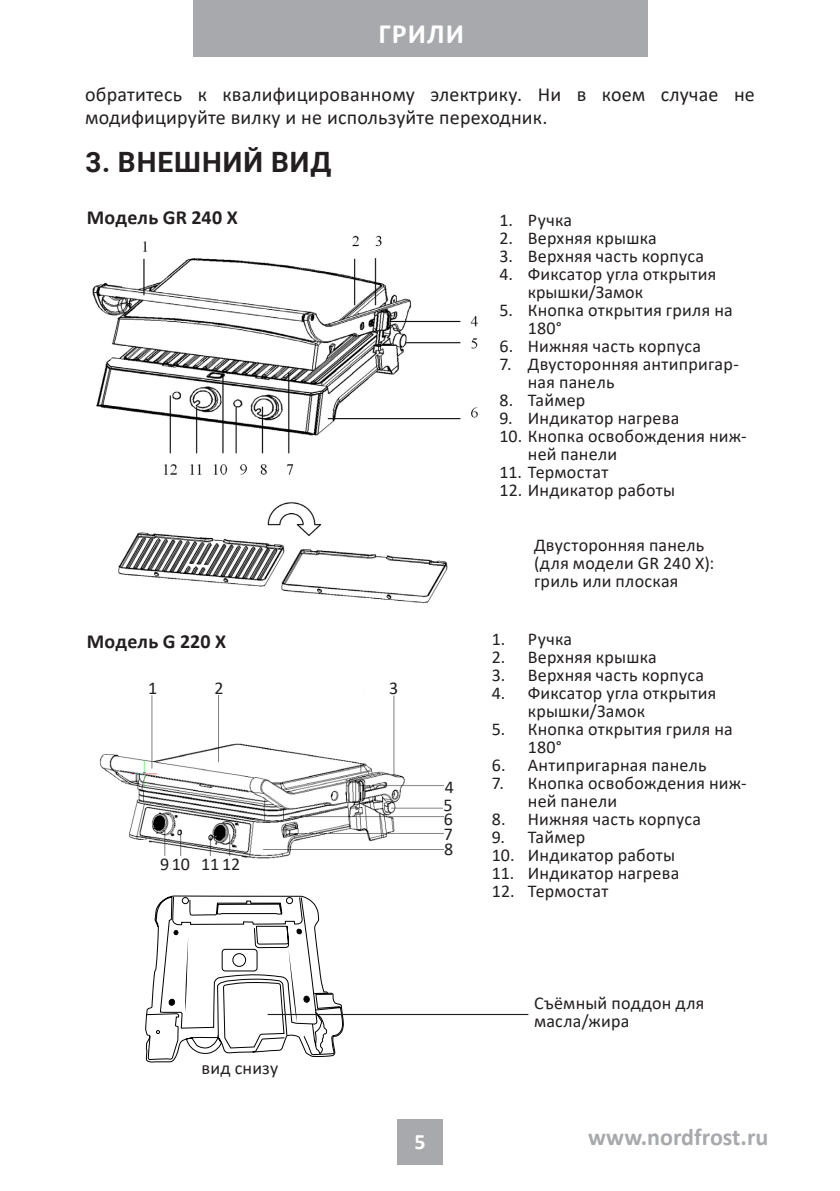
<style>
.page{position:relative;width:840px;height:1191px;background:#fff}
.page>*{position:absolute;margin:0;border:0;box-sizing:border-box;transform-origin:0 0}
.ЗАГОЛОВАК_большой{font:700 28px "Roboto";letter-spacing:.035em;color:#231f20}
.t1{font:700 28px "Calibri";letter-spacing:.04em;color:#fff}
.t2{font:700 24px "Calibri";color:#a8a9ad}
.t3{font:700 22px "Calibri";color:#fff}
.t4{font:20px/23.2px "Calibri";letter-spacing:.01em;color:#231f20}
.t5{font:700 20px "Calibri";letter-spacing:.01em;color:#231f20}
.t6{font:18px/18px "Calibri";letter-spacing:.015em;color:#231f20}
</style>
<div class="page">
<div style="left:193px;top:0;width:453px;height:57px;background:#a8a9ad"></div>
<div style="left:397px;top:1118px;width:45px;height:46px;background:#a8a9ad"></div>
<img style="left:92px;top:235px;width:386px;height:240px">
<img style="left:118px;top:502px;width:330px;height:102px">
<img style="left:99px;top:689px;width:345px;height:180px">
<div style="left:102px;top:683px;width:11px;height:71px;background:#fff"></div>
<div style="left:354px;top:680px;width:8px;height:82px;background:#fff"></div>
<div style="left:157px;top:857px;width:15px;height:11px;background:#fff"></div>
<div style="left:148px;top:680px;width:10px;height:15px;background:#fff"></div>
<div style="left:214px;top:680px;width:11px;height:14px;background:#fff"></div>
<div style="left:389px;top:680px;width:10px;height:15px;background:#fff"></div>
<div style="left:443px;top:797px;width:10px;height:15px;background:#fff"></div>
<div style="left:443px;top:812px;width:11px;height:14px;background:#fff"></div>
<div style="left:443px;top:826px;width:11px;height:14px;background:#fff"></div>
<div style="left:160px;top:856px;width:10px;height:13px;background:#fff"></div>
<div style="left:172px;top:856px;width:19px;height:17px;background:#fff"></div>
<div style="left:201px;top:856px;width:19px;height:17px;background:#fff"></div>
<div style="left:222px;top:856px;width:19px;height:17px;background:#fff"></div>
<div style="left:135px;top:840px;width:14px;height:28px;background:#fff"></div>
<div style="left:145px;top:825px;width:6px;height:10px;background:#fff"></div>
<svg style="left:145px;top:895px;width:199px;height:168px"></svg>
<hr style="left:267px;top:1014px;width:261px;height:1px;background:#231f20">
<h1 class="t1" style="left:378px;top:14px;width:87px">ГРИЛИ</h1>
<p class="t4" style="left:85px;top:82px;width:671px">обратитесь к квалифицированному электрику. Ни в коем случае не модифицируйте вилку и не используйте переходник.</p>
<p class="ЗАГОЛОВАК_большой" style="left:86px;top:142px;width:247px">3. ВНЕШНИЙ ВИД</p>
<p class="t5" style="left:87px;top:203px;width:152px">Модель GR 240 X</p>
<p class="t6" style="left:499px;top:211px;width:74px">1. Ручка</p>
<p class="t6" style="left:499px;top:229px;width:159px">2. Верхняя крышка</p>
<p class="t6" style="left:499px;top:247px;width:206px">3. Верхняя часть корпуса</p>
<p class="t6" style="left:527px;top:265px;width:190px;text-indent:-28px">4. Фиксатор угла открытия крышки/Замок</p>
<p class="t6" style="left:527px;top:301px;width:206px;text-indent:-28px">5. Кнопка открытия гриля на<br>180°</p>
<p class="t6" style="left:499px;top:337px;width:203px">6. Нижняя часть корпуса</p>
<p class="t6" style="left:527px;top:355px;width:212px;text-indent:-28px">7. Двусторонняя антипригар&shy;ная панель</p>
<p class="t6" style="left:499px;top:391px;width:87px">8. Таймер</p>
<p class="t6" style="left:499px;top:409px;width:181px">9. Индикатор нагрева</p>
<p class="t6" style="left:527px;top:427px;width:220px;text-indent:-28px">10. Кнопка освобождения ниж&shy;ней панели</p>
<p class="t6" style="left:499px;top:463px;width:110px">11. Термостат</p>
<p class="t6" style="left:499px;top:481px;width:177px">12. Индикатор работы</p>
<p class="t5" style="left:87px;top:627px;width:141px">Модель G 220 X</p>
<p class="t6" style="left:148px;top:678px;width:11px">1</p>
<p class="t6" style="left:214px;top:678px;width:11px">2</p>
<p class="t6" style="left:389px;top:678px;width:11px">3</p>
<p class="t6" style="left:160px;top:854px;width:31px">910</p>
<p class="t6" style="left:201px;top:854px;width:41px">11 12</p>
<p class="t6" style="left:444px;top:777px;width:11px">4</p>
<p class="t6" style="left:443px;top:795px;width:11px">5</p>
<p class="t6" style="left:443px;top:810px;width:11px">6</p>
<p class="t6" style="left:443px;top:824px;width:11px">7</p>
<p class="t6" style="left:444px;top:839px;width:11px">8</p>
<p class="t6" style="left:533px;top:536px;width:172px">Двусторонняя панель</p>
<p class="t6" style="left:533px;top:554px;width:182px">(для модели GR 240 X):</p>
<p class="t6" style="left:533px;top:572px;width:146px">гриль или плоская</p>
<p class="t6" style="left:491px;top:629px;width:82px">1. Ручка</p>
<p class="t6" style="left:491px;top:647px;width:166px">2. Верхняя крышка</p>
<p class="t6" style="left:491px;top:665px;width:214px">3. Верхняя часть корпуса</p>
<p class="t6" style="left:527px;top:683px;width:190px;text-indent:-36px">4. Фиксатор угла открытия крышки/Замок</p>
<p class="t6" style="left:527px;top:719px;width:206px;text-indent:-36px">5. Кнопка открытия гриля на<br>180°</p>
<p class="t6" style="left:491px;top:755px;width:216px">6. Антипригарная панель</p>
<p class="t6" style="left:527px;top:773px;width:220px;text-indent:-36px">7. Кнопка освобождения ниж&shy;ней панели</p>
<p class="t6" style="left:491px;top:809px;width:211px">8. Нижняя часть корпуса</p>
<p class="t6" style="left:491px;top:827px;width:95px">9. Таймер</p>
<p class="t6" style="left:491px;top:845px;width:185px">10. Индикатор работы</p>
<p class="t6" style="left:491px;top:863px;width:189px">11. Индикатор нагрева</p>
<p class="t6" style="left:491px;top:881px;width:118px">12. Термостат</p>
<p class="t6" style="left:201px;top:1058px;width:78px">вид снизу</p>
<p class="t6" style="left:533px;top:994px;width:172px">Съёмный поддон для масла/жира</p>
<p class="t3" style="left:414px;top:1125px;width:13px">5</p>
<h2 class="t2" style="left:588px;top:1120px;width:182px">www.nordfrost.ru</h2>
</div>
